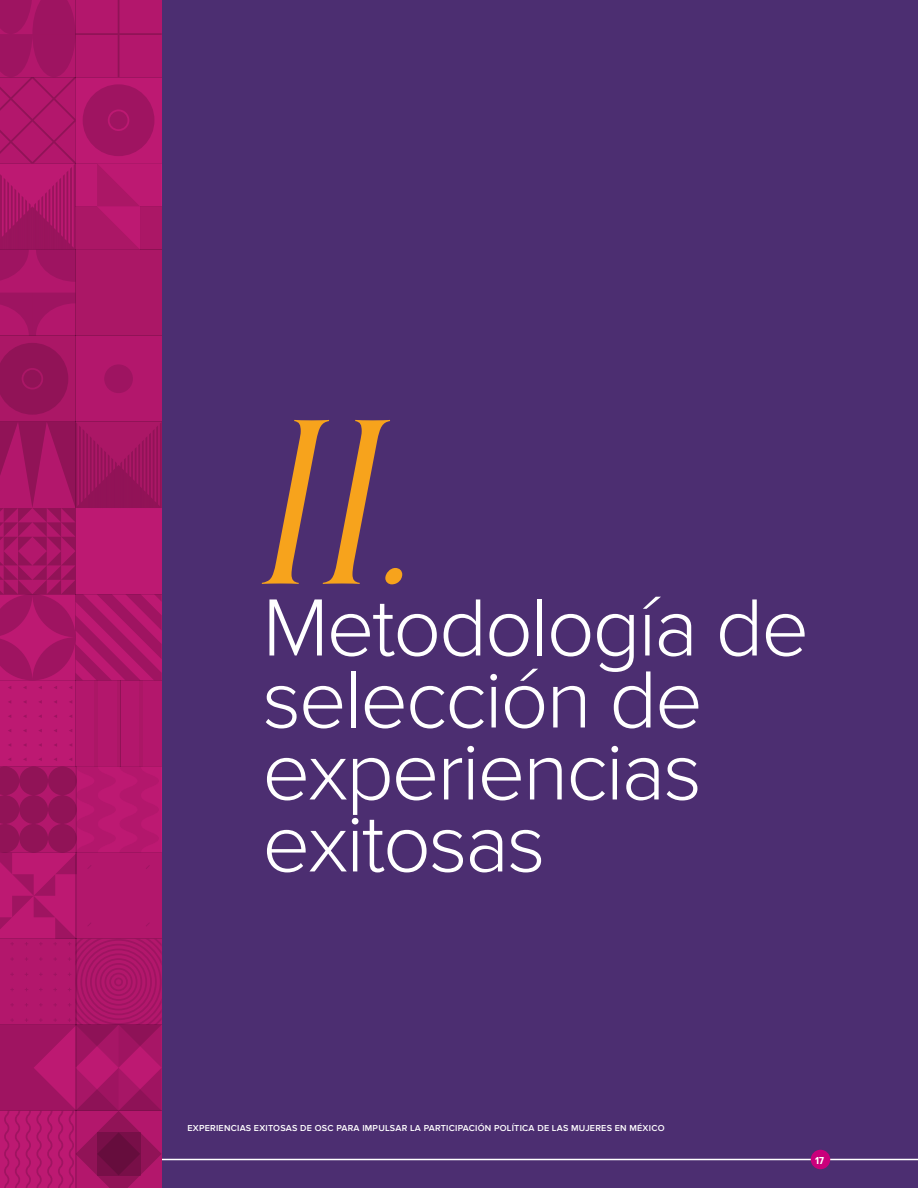
<style>
.page{position:relative;width:918px;height:1188px;background:#fff}
.page>*{position:absolute;margin:0;border:0;box-sizing:border-box;transform-origin:0 0}
.t1{font:italic 225px "Orpheus Pro";color:#f7a31c}
.t2{font:300 84px/72px "Proxima Nova";letter-spacing:-.025em;color:#fff}
.t3{font:700 10.5px "Proxima Nova Cond";color:#fff}
.t4{font:600 9px "Proxima Nova";letter-spacing:.025em;color:#fff}
</style>
<div class="page">
<div style="left:162px;top:0;width:756px;height:1188px;background:#4c2e71"></div>
<div style="left:75px;top:250px;width:87px;height:86px;background:#ab1766"></div>
<div style="left:0;top:250px;width:75px;height:86px;background:#b3176c"></div>
<svg style="left:0;top:0;width:162px;height:282px;background:#ac1668"></svg>
<svg style="left:0;top:293px;width:75px;height:43px"></svg>
<div style="left:75px;top:336px;width:87px;height:86px;background:#b3176c"></div>
<div style="left:104px;top:364px;width:29px;height:29px;background:#9e1461;border-radius:50%"></div>
<div style="left:0;top:336px;width:75px;height:86px;background:#ab1766"></div>
<svg style="left:0;top:343px;width:68px;height:72px"></svg>
<svg style="left:0;top:422px;width:162px;height:258px;background:#a91666"></svg>
<div style="left:75px;top:680px;width:19px;height:87px;background:#b3176c"></div>
<div style="left:98px;top:680px;width:19px;height:87px;background:#b3176c"></div>
<div style="left:120px;top:680px;width:19px;height:87px;background:#b3176c"></div>
<div style="left:143px;top:680px;width:19px;height:87px;background:#b3176c"></div>
<hr style="left:117px;top:680px;width:3px;height:87px;background:#bbb">
<hr style="left:139px;top:680px;width:4px;height:87px;background:#ab1766">
<hr style="left:94px;top:680px;width:4px;height:87px;background:#ab1766">
<div style="left:0;top:680px;width:75px;height:87px;background:#bd1972"></div>
<svg style="left:0;top:767px;width:162px;height:421px;background:#aa1667"></svg>
<hr style="left:162px;top:1159px;width:756px;height:1px;background:#fff">
<div style="left:811px;top:1150px;width:19px;height:19px;background:#c9007b;border-radius:50%"></div>
<h1 class="t1" style="left:262px;top:327px;width:164px">II.</h1>
<h2 class="t2" style="left:262px;top:593px;width:548px">Metodología de selección de experiencias exitosas</h2>
<p class="t4" style="left:188px;top:1123px;width:479px">EXPERIENCIAS EXITOSAS DE OSC PARA IMPULSAR LA PARTICIPACIÓN POLÍTICA DE LAS MUJERES EN MÉXICO</p>
<p class="t3" style="left:815px;top:1152px;width:10px">17</p>
</div>
